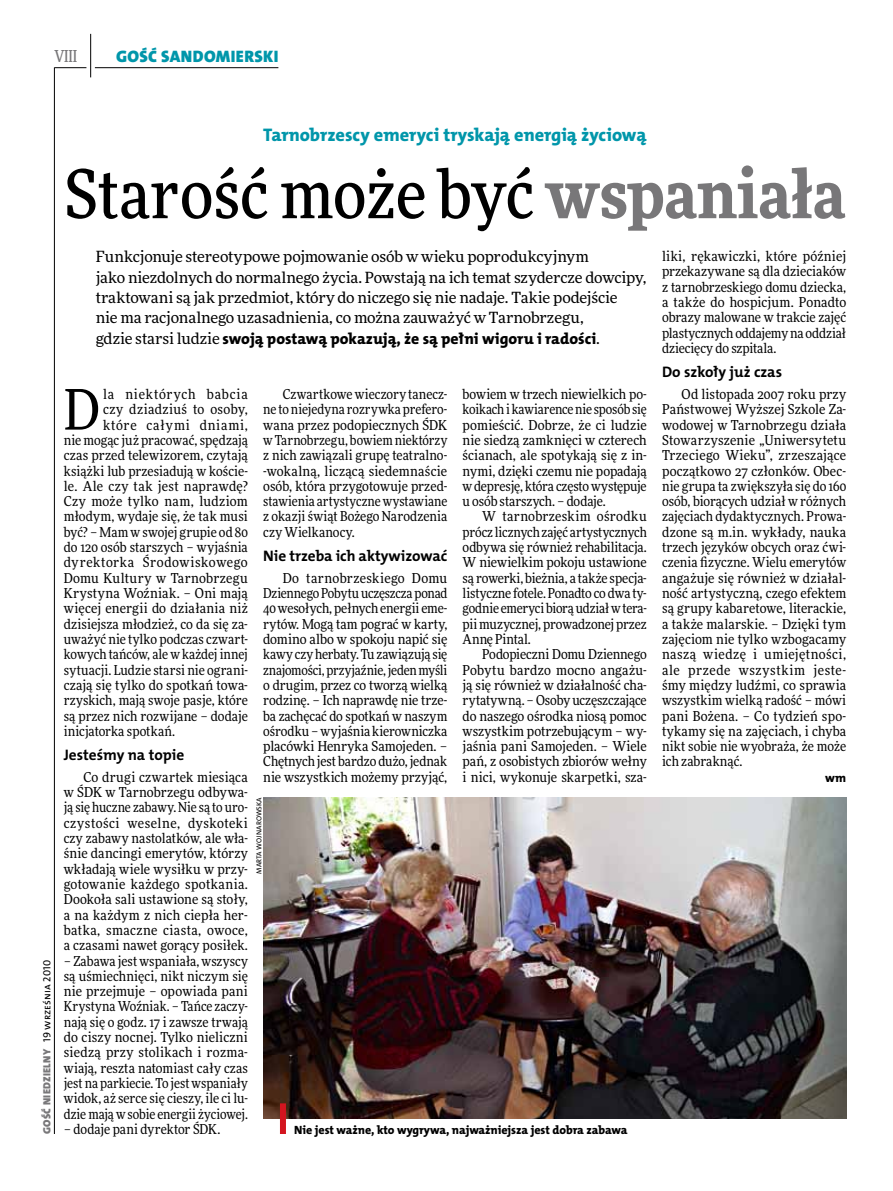
<style>
.page{position:relative;width:893px;height:1191px;background:#fff}
.page>*{position:absolute;margin:0;border:0;box-sizing:border-box;transform-origin:0 0}
.t1{font:500 67.5px "Freeday Narrow";color:#000}
.t2{font:55.95px "Freeday Narrow News";color:#000}
.t3{font:18.3px "The Mix HP8 Ex Bld";color:#0096aa}
.t4{font:16.65px "The Mix HP9 Blk";letter-spacing:.02em;color:#0096aa}
.t5{font:500 16.5px "Freeday Narrow";color:#787779;scale:.9 1}
.t6{font:15.75px "The Mix HP8 Ex Bld";letter-spacing:-.005em;color:#000}
.t7{font:15.45px/20.4px "Freeday News";letter-spacing:-.01em;color:#000}
.t8{font:15.3px "The Mix HP7 Bld";color:#000}
.t9{font:13.65px/15.3px "Freeday Narrow News";letter-spacing:.005em;color:#000;text-align:justify}
.t10{font:13.65px "Freeday Narrow News";letter-spacing:.06em;color:#000}
.t11{font:13.65px "Freeday Narrow News";letter-spacing:.04em;color:#000}
.t12{font:13.65px "Freeday Narrow News";letter-spacing:.025em;color:#000}
.t13{font:12.3px "The Mix HP8 Ex Bld";color:#000}
.t14{font:12px "The Mix HP8 Ex Bld";letter-spacing:-.005em;color:#000}
.t15{font:10.5px "The Mix HP9 Blk";letter-spacing:.025em;color:#787779}
.t16{font:7.2px "The Mix HP5 Plain";color:#000}
.s1{font-family:"The Mix HP5 Plain";color:#000}
.s2{font-weight:900;color:#787779}
.s3{font-family:"Freeday News";font-size:15.45px}
</style>
<div class="page">
<hr style="left:54px;top:67px;width:1px;height:1067px;background:#000">
<hr style="left:90px;top:34px;width:1px;height:43px;background:#000">
<hr style="left:54px;top:67px;width:32px;height:1px;background:#000">
<hr style="left:95px;top:67px;width:183px;height:1px;background:#000">
<img style="left:263px;top:797px;width:583px;height:321px">
<div style="left:280px;top:1103px;width:6px;height:31px;background:#d3151f"></div>
<p class="t5" style="left:54px;top:46px;width:27px">VIII</p>
<p class="t4" style="left:116px;top:46px;width:164px">GOŚĆ SANDOMIERSKI</p>
<p class="t15" style="left:40px;top:1134px;width:175px;rotate:-90deg">GOŚĆ NIEDZIELNY <span class="s1">19 września 2010</span></p>
<h3 class="t3" style="left:263px;top:123px;width:385px">Tarnobrzescy emeryci tryskają energią życiową</h3>
<h1 class="t1" style="left:65px;top:152px;width:782px">Starość może być <span class="s2">wspaniała</span></h1>
<p class="t7" style="left:96px;top:246px;width:552px">Funkcjonuje stereotypowe pojmowanie osób w wieku poprodukcyjnym<br>jako niezdolnych do normalnego życia. Powstają na ich temat szydercze dowcipy, traktowani są jak przedmiot, który do niczego się nie nadaje. Takie podejście<br>nie ma racjonalnego uzasadnienia, co można zauważyć w Tarnobrzegu,</p>
<p class="t6" style="left:96px;top:328px;width:506px"><span class="s3">gdzie starsi ludzie</span> swoją postawą pokazują, że są pełni wigoru i radości<span class="s3">.</span></p>
<h2 class="t2" style="left:64px;top:375px;width:38px">D</h2>
<p class="t10" style="left:103px;top:386px;width:146px">la niektórych babcia</p>
<p class="t12" style="left:103px;top:401px;width:146px">czy dziadziuś to osoby,</p>
<p class="t10" style="left:103px;top:416px;width:146px">które całymi dniami,</p>
<p class="t9" style="left:64px;top:432px;width:186px">nie mogąc już pracować, spędzają</p>
<p class="t9" style="left:64px;top:447px;width:186px">czas przed telewizorem, czytają</p>
<p class="t9" style="left:64px;top:463px;width:186px">książki lub przesiadują w koście-</p>
<p class="t9" style="left:64px;top:478px;width:186px">le. Ale czy tak jest naprawdę?</p>
<p class="t9" style="left:64px;top:493px;width:186px">Czy może tylko nam, ludziom</p>
<p class="t9" style="left:64px;top:509px;width:186px">młodym, wydaje się, że tak musi</p>
<p class="t9" style="left:64px;top:524px;width:186px">być? – Mam w swojej grupie od 80</p>
<p class="t9" style="left:64px;top:539px;width:186px">do 120 osób starszych – wyjaśnia</p>
<p class="t11" style="left:64px;top:554px;width:186px">dyrektorka Środowiskowego</p>
<p class="t9" style="left:64px;top:570px;width:186px">Domu Kultury w Tarnobrzegu</p>
<p class="t9" style="left:64px;top:585px;width:186px">Krystyna Woźniak. – Oni mają</p>
<p class="t9" style="left:64px;top:600px;width:186px">więcej energii do działania niż</p>
<p class="t9" style="left:64px;top:616px;width:186px">dzisiejsza młodzież, co da się za-</p>
<p class="t9" style="left:64px;top:631px;width:186px">uważyć nie tylko podczas czwart-</p>
<p class="t9" style="left:64px;top:646px;width:186px">kowych tańców, ale w każdej innej</p>
<p class="t9" style="left:64px;top:662px;width:186px">sytuacji. Ludzie starsi nie ograni-</p>
<p class="t9" style="left:64px;top:677px;width:186px">czają się tylko do spotkań towa-</p>
<p class="t9" style="left:64px;top:692px;width:186px">rzyskich, mają swoje pasje, które</p>
<p class="t9" style="left:64px;top:708px;width:186px">są przez nich rozwijane – dodaje</p>
<p class="t9" style="left:64px;top:723px;width:113px">inicjatorka spotkań.</p>
<p class="t8" style="left:64px;top:745px;width:122px">Jesteśmy na topie</p>
<p class="t9" style="left:64px;top:769px;width:186px;text-indent:20px">Co drugi czwartek miesiąca w ŚDK w Tarnobrzegu odbywa&shy;ją się huczne zabawy. Nie są to uro&shy;czystości weselne, dyskoteki czy zabawy nastolatków, ale wła&shy;śnie dancingi emerytów, którzy wkładają wiele wysiłku w przy&shy;gotowanie każdego spotkania.<br>Dookoła sali ustawione są stoły, a na każdym z nich ciepła her&shy;batka, smaczne ciasta, owoce, a czasami nawet gorący posiłek.</p>
<p class="t9" style="left:64px;top:953px;width:186px">– Zabawa jest wspaniała, wszyscy są uśmiechnięci, nikt niczym się nie przejmuje – opowiada pani Krystyna Woźniak. – Tańce zaczy&shy;nają się o godz. 17 i zawsze trwają do ciszy nocnej. Tylko nieliczni siedzą przy stolikach i rozma&shy;wiają, reszta natomiast cały czas jest na parkiecie. To jest wspaniały widok, aż serce się cieszy, ile ci lu&shy;dzie mają w sobie energii życiowej.</p>
<p class="t9" style="left:64px;top:1121px;width:158px">– dodaje pani dyrektor ŚDK.</p>
<p class="t9" style="left:263px;top:386px;width:186px;text-indent:20px">Czwartkowe wieczory tanecz&shy;ne to niejedyna rozrywka prefero&shy;wana przez podopiecznych ŚDK w Tarnobrzegu, bowiem niektórzy z nich zawiązali grupę teatralno--wokalną, liczącą siedemnaście osób, która przygotowuje przed&shy;stawienia artystyczne wystawiane z okazji świąt Bożego Narodzenia czy Wielkanocy.</p>
<p class="t8" style="left:263px;top:546px;width:186px">Nie trzeba ich aktywizować</p>
<p class="t9" style="left:263px;top:570px;width:186px;text-indent:20px">Do tarnobrzeskiego Domu Dziennego Pobytu uczęszcza ponad 40 wesołych, pełnych energii eme&shy;rytów. Mogą tam pograć w karty, domino albo w spokoju napić się kawy czy herbaty. Tu zawiązują się znajomości, przyjaźnie, jeden myśli o drugim, przez co tworzą wielką rodzinę. – Ich naprawdę nie trze&shy;ba zachęcać do spotkań w naszym ośrodku – wyjaśnia kierowniczka placówki Henryka Samojeden. – Chętnych jest bardzo dużo, jednak nie wszystkich możemy przyjąć,</p>
<p class="t16" style="left:254px;top:874px;width:78px;rotate:-90deg">Marta Wojnarowska</p>
<p class="t9" style="left:463px;top:386px;width:186px">bowiem w trzech niewielkich po&shy;koikach i kawiarence nie sposób się pomieścić. Dobrze, że ci ludzie nie siedzą zamknięci w czterech ścianach, ale spotykają się z in&shy;nymi, dzięki czemu nie popadają w depresję, która często występuje u osób starszych. – dodaje.</p>
<p class="t9" style="left:463px;top:509px;width:186px;text-indent:20px">W tarnobrzeskim ośrodku prócz licznych zajęć artystycznych odbywa się również rehabilitacja.<br>W niewielkim pokoju ustawione są rowerki, bieżnia, a także specja&shy;listyczne fotele. Ponadto co dwa ty&shy;godnie emeryci biorą udział w tera&shy;pii muzycznej, prowadzonej przez Annę Pintal.</p>
<p class="t9" style="left:463px;top:646px;width:186px;text-indent:20px">Podopieczni Domu Dziennego Pobytu bardzo mocno angażu&shy;ją się również w działalność cha&shy;rytatywną. – Osoby uczęszczające do naszego ośrodka niosą pomoc wszystkim potrzebującym – wy&shy;jaśnia pani Samojeden. – Wiele pań, z osobistych zbiorów wełny i nici, wykonuje skarpetki, sza-</p>
<p class="t14" style="left:294px;top:1122px;width:335px">Nie jest ważne, kto wygrywa, najważniejsza jest dobra zabawa</p>
<p class="t9" style="left:662px;top:248px;width:186px">liki, rękawiczki, które później przekazywane są dla dzieciaków z tarnobrzeskiego domu dziecka, a także do hospicjum. Ponadto obrazy malowane w trakcie zajęć plastycznych oddajemy na oddział dziecięcy do szpitala.</p>
<p class="t8" style="left:662px;top:362px;width:122px">Do szkoły już czas</p>
<p class="t9" style="left:662px;top:386px;width:186px;text-indent:20px">Od listopada 2007 roku przy Państwowej Wyższej Szkole Za&shy;wodowej w Tarnobrzegu działa Stowarzyszenie „Uniwersytetu Trzeciego Wieku”, zrzeszające początkowo 27 członków. Obec&shy;nie grupa ta zwiększyła się do 160 osób, biorących udział w różnych zajęciach dydaktycznych. Prowa&shy;dzone są m.in. wykłady, nauka trzech języków obcych oraz ćwi&shy;czenia fizyczne. Wielu emerytów angażuje się również w działal&shy;ność artystyczną, czego efektem są grupy kabaretowe, literackie, a także malarskie. – Dzięki tym zajęciom nie tylko wzbogacamy naszą wiedzę i umiejętności, ale przede wszystkim jeste&shy;śmy między ludźmi, co sprawia wszystkim wielką radość – mówi pani Bożena. – Co tydzień spo&shy;tykamy się na zajęciach, i chyba nikt sobie nie wyobraża, że może ich zabraknąć.</p>
<p class="t13" style="left:825px;top:769px;width:23px">wm</p>
</div>
